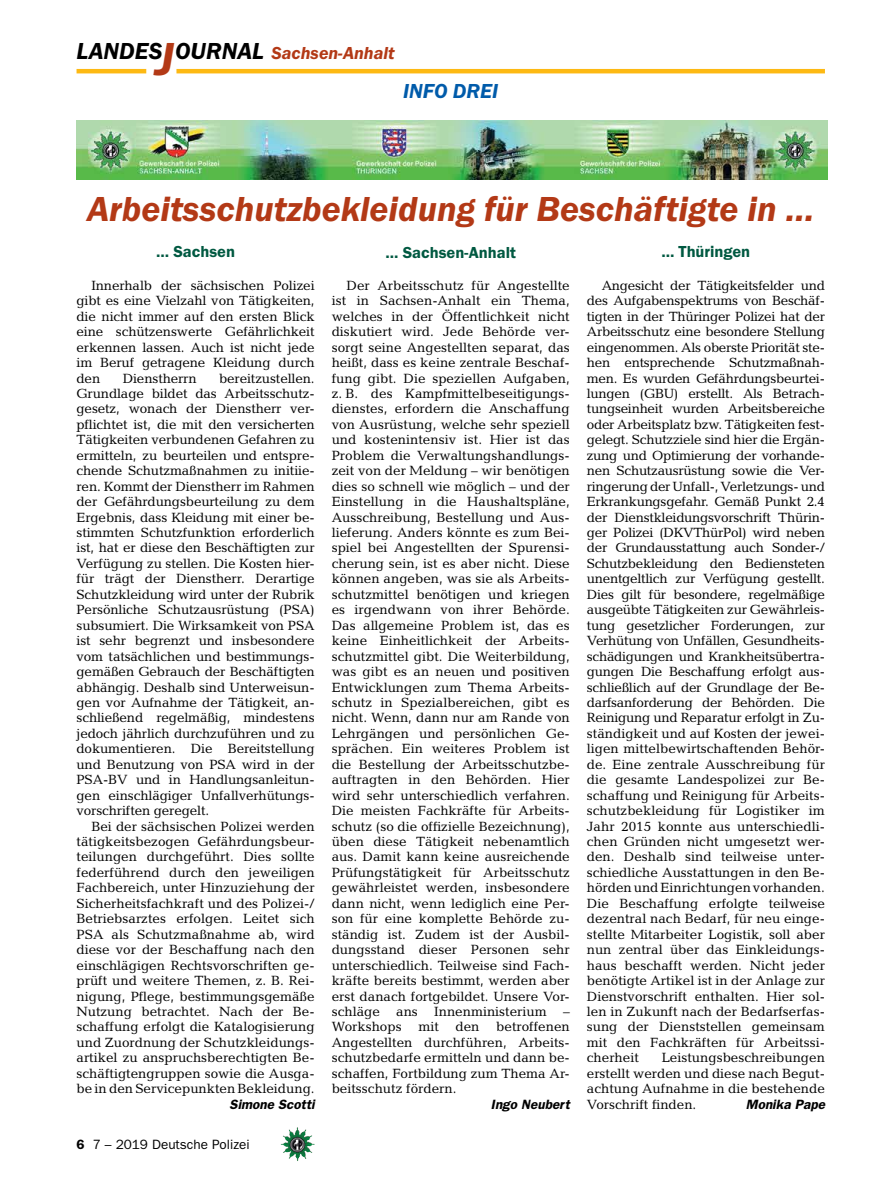
<style>
.page{position:relative;width:893px;height:1191px;background:#fff}
.page>*{position:absolute;margin:0;border:0;box-sizing:border-box;transform-origin:0 0}
.t1{font:italic 600 36px "Franklin Gothic Itc T";color:#b33916}
.t2{font:italic 600 21px "Franklin Gothic Itc T";color:#005baa}
.t3{font:italic 600 18px "Franklin Gothic Itc T";color:#b33916}
.t4{font:600 16.5px "Franklin Gothic Itc T";color:#005941}
.t5{font:13.5px/15.5px "Candida";color:#000;text-align:justify}
.t6{font:italic 600 13.5px "Franklin Gothic";color:#000}
.t7{font:13.5px "Franklin Gothic";color:#000}
.s1{font-size:24px;color:#000}
.s2{font-size:48px}
.s3{font-weight:600}
</style>
<div class="page">
<hr style="left:77px;top:69px;width:69px;height:4px;background:#fdb913">
<hr style="left:176px;top:69px;width:649px;height:4px;background:#fdb913">
<img style="left:281px;top:1128px;width:16px;height:24px">
<img style="left:77px;top:120px;width:750px;height:59px">
<h3 class="t3" style="left:77px;top:42px;width:320px"><span class="s1">LANDES</span><span class="s2">J</span><span class="s1">OURNAL</span> Sachsen-Anhalt</h3>
<h2 class="t2" style="left:403px;top:79px;width:20px">info</h2>
<h2 class="t2" style="left:453px;top:79px;width:15px">dre</h2>
<h2 class="t2" style="left:492px;top:79px;width:8px">i</h2>
<h1 class="t1" style="left:87px;top:188px;width:729px">Arbeitsschutzbekleidung für Beschäftigte in …</h1>
<p class="t4" style="left:156px;top:242px;width:80px">… Sachsen</p>
<p class="t5" style="left:77px;top:277px;width:240px;text-indent:15px">Innerhalb der sächsischen Polizei gibt es eine Vielzahl von Tätigkeiten, die nicht immer auf den ersten Blick eine schützenswerte Gefährlichkeit erkennen lassen. Auch ist nicht jede im Beruf getragene Kleidung durch den</p>
<p class="t4" style="left:661px;top:242px;width:90px">… Thüringen</p>
<p class="t5" style="left:587px;top:277px;width:240px;text-indent:15px">Angesicht der Tätigkeitsfelder und des Aufgabenspektrums von Beschäf&shy;tigten in der Thüringer Polizei hat der Arbeitsschutz eine besondere Stellung eingenommen. Als oberste Priorität ste&shy;hen entsprechende Schutzmaßnah&shy;men. Es wurden Gefährdungsbeurtei&shy;lungen (GBU) erstellt. Als Betrach&shy;tungseinheit wurden Arbeitsbereiche oder Arbeitsplatz bzw. Tätigkeiten fest&shy;gelegt. Schutzziele sind hier die Ergän&shy;zung und Optimierung der vorhande&shy;nen Schutzausrüstung sowie die Ver&shy;ringerung der Unfall-, Verletzungs- und Erkrankungsgefahr. Gemäß Punkt 2.4 der Dienstkleidungsvorschrift Thürin&shy;ger Polizei (DKVThürPol) wird neben der Grundausstattung auch Sonder-/ Schutzbekleidung den Bediensteten unentgeltlich zur Verfügung gestellt.<br>Dies gilt für besondere, regelmäßige ausgeübte Tätigkeiten zur Gewährleis&shy;tung gesetzlicher Forderungen, zur Verhütung von Unfällen, Gesundheits&shy;schädigungen und Krankheitsübertra&shy;gungen Die Beschaffung erfolgt aus&shy;schließlich auf der Grundlage der Be&shy;darfsanforderung der Behörden. Die Reinigung und Reparatur erfolgt in Zu&shy;ständigkeit und auf Kosten der jewei&shy;ligen mittelbewirtschaftenden Behör&shy;de. Eine zentrale Ausschreibung für die gesamte Landespolizei zur Be&shy;schaffung und Reinigung für Arbeits&shy;schutzbekleidung für Logistiker im Jahr 2015 konnte aus unterschiedli&shy;chen Gründen nicht umgesetzt wer&shy;den. Deshalb sind teilweise unter&shy;schiedliche Ausstattungen in den Be&shy;hörden und Einrichtungen vorhanden.<br>Die Beschaffung erfolgte teilweise dezentral nach Bedarf, für neu einge&shy;stellte Mitarbeiter Logistik, soll aber nun zentral über das Einkleidungs&shy;haus beschafft werden. Nicht jeder benötigte Artikel ist in der Anlage zur Dienstvorschrift enthalten. Hier sol&shy;len in Zukunft nach der Bedarfserfas&shy;sung der Dienststellen gemeinsam mit den Fachkräften für Arbeitssi&shy;cherheit</p>
<p class="t4" style="left:386px;top:242px;width:132px">... Sachsen-Anhalt</p>
<p class="t5" style="left:332px;top:277px;width:240px;text-indent:15px">Der Arbeitsschutz für Angestellte ist in Sachsen-Anhalt ein Thema, welches in der Öffentlichkeit nicht diskutiert wird. Jede Behörde ver&shy;sorgt seine Angestellten separat, das heißt, dass es keine zentrale Beschaf&shy;fung gibt. Die speziellen Aufgaben, z. B. des Kampfmittelbeseitigungs&shy;dienstes, erfordern die Anschaffung von Ausrüstung, welche sehr speziell und kostenintensiv ist. Hier ist das Problem die Verwaltungshandlungs&shy;zeit von der Meldung – wir benötigen dies so schnell wie möglich – und der Einstellung in die Haushaltspläne, Ausschreibung, Bestellung und Aus&shy;lieferung. Anders könnte es zum Bei&shy;spiel bei Angestellten der Spurensi&shy;cherung sein, ist es aber nicht. Diese können angeben, was sie als Arbeits&shy;schutzmittel benötigen und kriegen es irgendwann von ihrer Behörde.<br>Das allgemeine Problem ist, das es keine Einheitlichkeit der Arbeits&shy;schutzmittel gibt. Die Weiterbildung, was gibt es an neuen und positiven Entwicklungen zum Thema Arbeits&shy;schutz in Spezialbereichen, gibt es nicht. Wenn, dann nur am Rande von Lehrgängen und persönlichen Ge&shy;sprächen. Ein weiteres Problem ist die Bestellung der Arbeitsschutzbe&shy;auftragten in den Behörden. Hier wird sehr unterschiedlich verfahren.<br>Die meisten Fachkräfte für Arbeits&shy;schutz (so die offizielle Bezeichnung), üben diese Tätigkeit nebenamtlich aus. Damit kann keine ausreichende Prüfungstätigkeit für Arbeitsschutz gewährleistet werden, insbesondere dann nicht, wenn lediglich eine Per&shy;son für eine komplette Behörde zu&shy;ständig ist. Zudem ist der Ausbil&shy;dungsstand dieser Personen sehr unterschiedlich. Teilweise sind Fach&shy;kräfte bereits bestimmt, werden aber erst danach fortgebildet. Unsere Vor&shy;schläge ans Innenministerium – Workshops mit den betroffenen Angestellten durchführen, Arbeits&shy;schutzbedarfe ermitteln und dann be&shy;schaffen, Fortbildung zum Thema Ar&shy;beitsschutz fördern.</p>
<p class="t6" style="left:491px;top:1096px;width:80px">Ingo Neubert</p>
<p class="t5" style="left:77px;top:370px;width:240px;text-indent:143px">bereitzustellen.<br>Grundlage bildet das Arbeitsschutz&shy;gesetz, wonach der Dienstherr ver&shy;pflichtet ist, die mit den versicherten Tätigkeiten verbundenen Gefahren zu ermitteln, zu beurteilen und entspre&shy;chende Schutzmaßnahmen zu initiie&shy;ren. Kommt der Dienstherr im Rahmen der Gefährdungsbeurteilung zu dem Ergebnis, dass Kleidung mit einer be&shy;stimmten Schutzfunktion erforderlich ist, hat er diese den Beschäftigten zur Verfügung zu stellen. Die Kosten hier&shy;für trägt der Dienstherr. Derartige Schutzkleidung wird unter der Rubrik Persönliche Schutzausrüstung (PSA) subsumiert. Die Wirksamkeit von PSA ist sehr begrenzt und insbesondere vom tatsächlichen und bestimmungs&shy;gemäßen Gebrauch der Beschäftigten abhängig. Deshalb sind Unterweisun&shy;gen vor Aufnahme der Tätigkeit, an&shy;schließend regelmäßig, mindestens jedoch jährlich durchzuführen und zu dokumentieren. Die Bereitstellung und Benutzung von PSA wird in der PSA-BV und in Handlungsanleitun&shy;gen einschlägiger Unfallverhütungs&shy;vorschriften geregelt.</p>
<p class="t5" style="left:77px;top:818px;width:240px;text-indent:15px">Bei der sächsischen Polizei werden tätigkeitsbezogen Gefährdungsbeur&shy;teilungen durchgeführt. Dies sollte federführend durch den jeweiligen Fachbereich, unter Hinzuziehung der Sicherheitsfachkraft und des Polizei-/ Betriebsarztes erfolgen. Leitet sich PSA als Schutzmaßnahme ab, wird diese vor der Beschaffung nach den einschlägigen Rechtsvorschriften ge&shy;prüft und weitere Themen, z. B. Rei&shy;nigung, Pflege, bestimmungsgemäße Nutzung betrachtet. Nach der Be&shy;schaffung erfolgt die Katalogisierung und Zuordnung der Schutzkleidungs&shy;artikel zu anspruchsberechtigten Be&shy;schäftigtengruppen sowie die Ausga&shy;be in den Servicepunkten Bekleidung.</p>
<p class="t6" style="left:230px;top:1096px;width:87px">Simone Scotti</p>
<p class="t5" style="left:123px;top:370px;width:75px">Dienstherrn</p>
<p class="t5" style="left:587px;top:1050px;width:240px;text-indent:75px">Leistungsbeschreibungen erstellt werden und diese nach Begut&shy;achtung Aufnahme in die bestehende Vorschrift finden.</p>
<p class="t6" style="left:746px;top:1096px;width:81px">Monika Pape</p>
<p class="t7" style="left:77px;top:1136px;width:175px"><span class="s3">6</span> 7 – 2019 Deutsche Polizei</p>
</div>
